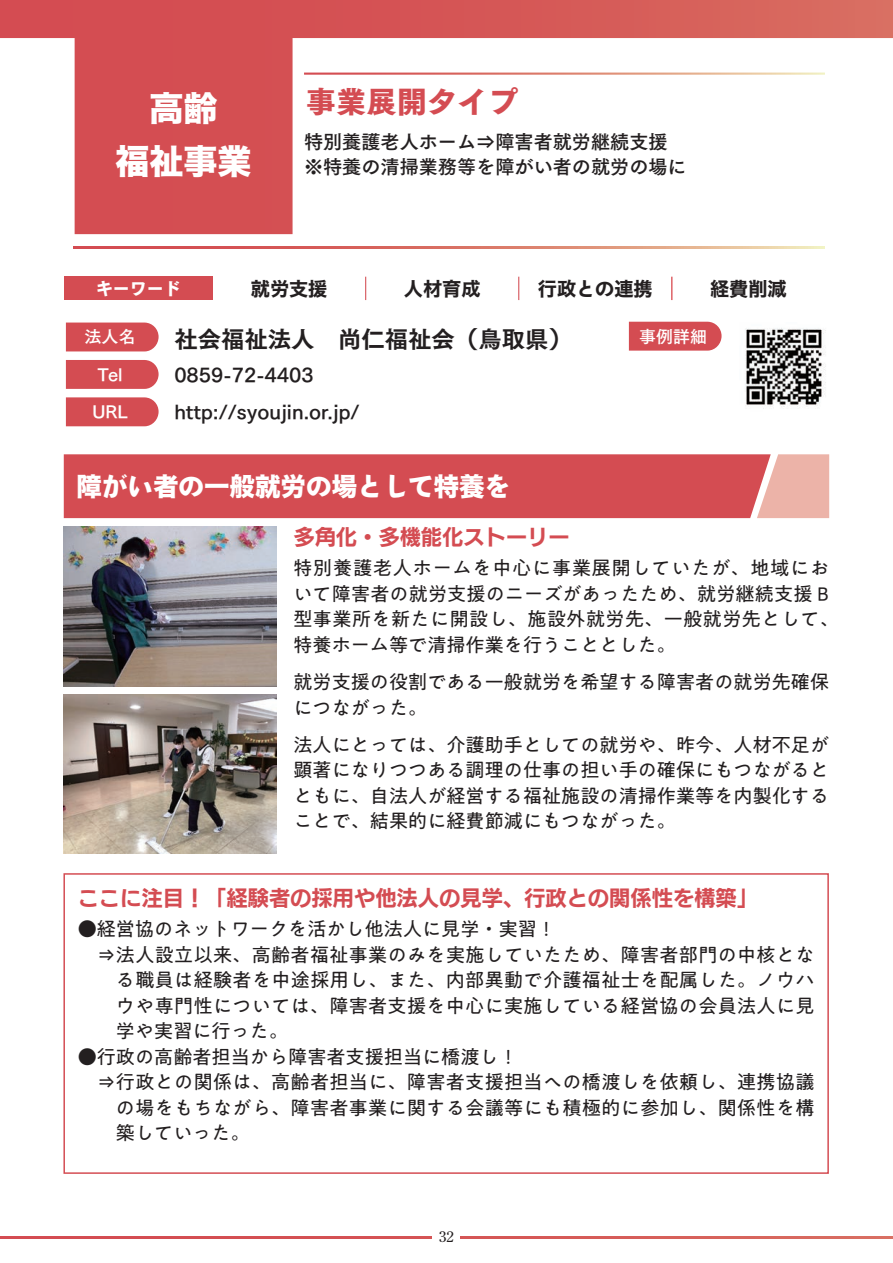
<style>
.page{position:relative;width:893px;height:1263px;background:#fff}
.page>*{position:absolute;margin:0;border:0;box-sizing:border-box;transform-origin:0 0}
.t1{font:34.05px/53.1px "Hira Sans Old Std W8";color:#fff;text-align:center}
.t2{font:29.7px "Tsuku Go Pro H";letter-spacing:.02em;color:#d44c52}
.t3{font:25.5px "Hira Sans Old Std W8";color:#fff}
.t4{font:23.4px "Tsuku Go Pro E";color:#231f20}
.t5{font:21.3px "New Rodin Pro B";color:#d44c52}
.t6{font:19.2px/25.5px "PA1 Gothic Std N";letter-spacing:.015em;color:#231f20}
.t7{font:19.2px/25.5px "Tsuku Go Pro B";color:#231f20}
.t8{font:19.2px "Hira Sans Old Std W7";color:#231f20}
.t9{font:16.95px "Tsuku Go Pro B";color:#fff}
.t10{font:16.95px "Tsuku Go Pro H";color:#fff}
.t11{font:14.85px "Century Old Style Std";color:#231f20}
</style>
<div class="page">
<svg style="left:0;top:1236px;width:893px;height:2px;background:#d55857"></svg>
<div style="left:433px;top:1226px;width:27px;height:23px;background:#fff"></div>
<svg style="left:0;top:0;width:893px;height:234px"></svg>
<svg style="left:73px;top:247px;width:752px;height:2px;background:#dc7f6f"></svg>
<hr style="left:304px;top:73px;width:521px;height:2px;background:#fff">
<div style="left:64px;top:454px;width:693px;height:64px;background:#d44c52"></div>
<svg style="left:757px;top:454px;width:72px;height:64px;background:#ecb3aa"></svg>
<div style="left:66px;top:323px;width:93px;height:28px;background:#d44c52"></div>
<svg style="left:66px;top:360px;width:93px;height:29px;background:#d55359"></svg>
<svg style="left:66px;top:397px;width:93px;height:29px;background:#d6545a"></svg>
<img style="left:745px;top:328px;width:81px;height:81px">
<svg style="left:629px;top:322px;width:93px;height:29px;background:#d6545a"></svg>
<div style="left:64px;top:277px;width:149px;height:23px;background:#d44c52"></div>
<svg style="left:518px;top:277px;width:1px;height:23px"></svg>
<svg style="left:365px;top:277px;width:1px;height:23px"></svg>
<svg style="left:671px;top:277px;width:1px;height:23px"></svg>
<img style="left:64px;top:527px;width:213px;height:159px">
<img style="left:64px;top:695px;width:213px;height:159px">
<h1 class="t1" style="left:115px;top:82px;width:138px">高齢<br>福祉事業</h1>
<h2 class="t2" style="left:306px;top:85px;width:213px">事業展開タイプ</h2>
<p class="t7" style="left:304px;top:127px;width:384px">特別養護老人ホーム⇒障害者就労継続支援※特養の清掃業務等を障がい者の就労の場に</p>
<p class="t10" style="left:96px;top:279px;width:87px">キーワード</p>
<p class="t8" style="left:251px;top:273px;width:78px">就労支援</p>
<p class="t8" style="left:404px;top:273px;width:78px">人材育成</p>
<p class="t8" style="left:538px;top:273px;width:116px">行政との連携</p>
<p class="t8" style="left:710px;top:273px;width:78px">経費削減</p>
<p class="t9" style="left:85px;top:322px;width:53px">法人名</p>
<p class="t4" style="left:174px;top:318px;width:399px">社会福祉法人　尚仁福祉会（鳥取県）</p>
<p class="t9" style="left:98px;top:360px;width:27px">Tel</p>
<p class="t7" style="left:174px;top:359px;width:141px">0859-72-4403</p>
<p class="t9" style="left:92px;top:397px;width:37px">URL</p>
<p class="t7" style="left:174px;top:397px;width:187px">http://syoujin.or.jp/</p>
<p class="t9" style="left:639px;top:321px;width:70px">事例詳細</p>
<h3 class="t3" style="left:77px;top:472px;width:435px">障がい者の一般就労の場として特養を</h3>
<p class="t5" style="left:293px;top:519px;width:278px">多角化・多機能化ストーリー</p>
<p class="t6" style="left:293px;top:557px;width:547px">特別養護老人ホームを中心に事業展開していたが、地域において障害者の就労支援のニーズがあったため、就労継続支援 B型事業所を新たに開設し、施設外就労先、一般就労先として、特養ホーム等で清掃作業を行うこととした。</p>
<p class="t6" style="left:293px;top:670px;width:537px">就労支援の役割である一般就労を希望する障害者の就労先確保につながった。</p>
<p class="t6" style="left:293px;top:733px;width:537px;text-align:justify">法人にとっては、介護助手としての就労や、昨今、人材不足が顕著になりつつある調理の仕事の担い手の確保にもつながるとともに、自法人が経営する福祉施設の清掃作業等を内製化することで、結果的に経費節減にもつながった。</p>
<p class="t5" style="left:78px;top:880px;width:682px">ここに注目！「経験者の採用や他法人の見学、行政との関係性を構築」</p>
<p class="t6" style="left:78px;top:918px;width:480px">●経営協のネットワークを活かし他法人に見学・実習！</p>
<p class="t6" style="left:78px;top:943px;width:738px">　⇒法人設立以来、高齢者福祉事業のみを実施していたため、障害者部門の中核とな</p>
<p class="t6" style="left:116px;top:969px;width:700px">る職員は経験者を中途採用し、また、内部異動で介護福祉士を配属した。ノウハ</p>
<p class="t6" style="left:116px;top:994px;width:700px">ウや専門性については、障害者支援を中心に実施している経営協の会員法人に見</p>
<p class="t6" style="left:116px;top:1020px;width:174px">学や実習に行った。</p>
<p class="t6" style="left:78px;top:1045px;width:442px">●行政の高齢者担当から障害者支援担当に橋渡し！</p>
<p class="t6" style="left:78px;top:1071px;width:738px">　⇒行政との関係は、高齢者担当に、障害者支援担当への橋渡しを依頼し、連携協議</p>
<p class="t6" style="left:116px;top:1096px;width:700px">の場をもちながら、障害者事業に関する会議等にも積極的に参加し、関係性を構</p>
<p class="t6" style="left:116px;top:1122px;width:135px">築していった。</p>
<p class="t11" style="left:439px;top:1227px;width:16px">32</p>
</div>
